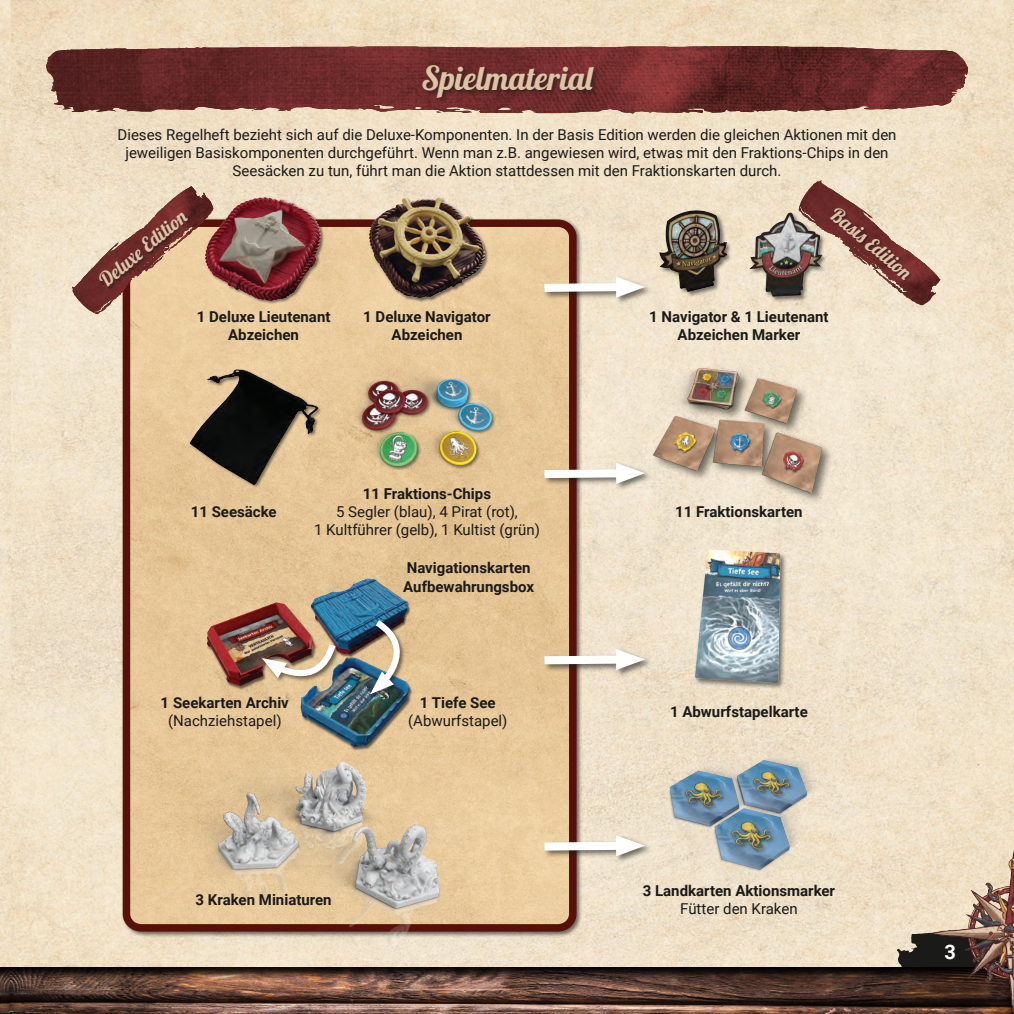
<style>
.page{position:relative;width:1014px;height:1014px;background:#fff}
.page>*{position:absolute;margin:0;border:0;box-sizing:border-box;transform-origin:0 0}
.t1{font:32.5px "Lobster";color:#dbc5a5}
.t2{font:700 20px "Roboto";color:#fff}
.t3{font:19.62px "Lobster";color:#dbc5a5}
.t4{font:15px/18px "Roboto";color:#1a1a19;text-align:center}
.t5{font:700 15px/18px "Roboto";color:#1a1a19;text-align:center}
</style>
<div class="page">
<img style="left:0;top:0;width:1013px;height:967px">
<svg style="left:0;top:967px;width:10px;height:46px"></svg>
<svg style="left:896px;top:929px;width:34px;height:38px"></svg>
<svg style="left:10px;top:967px;width:920px;height:46px;background:#5b4036"></svg>
<img style="left:930px;top:849px;width:83px;height:164px">
<svg style="left:46px;top:46px;width:922px;height:68px;background:#753a37"></svg>
<img style="left:84px;top:46px;width:625px;height:3px">
<div style="left:421px;top:64px;width:179px;height:40px;background:#1a1a19;opacity:.6"></div>
<svg style="left:119px;top:216px;width:461px;height:719px;background:#ddbb90"></svg>
<img style="left:193px;top:747px;width:278px;height:198px">
<div style="left:205px;top:196px;width:120px;height:108px;background:#1a1a19;opacity:.6"></div>
<img style="left:213px;top:197px;width:107px;height:103px">
<div style="left:369px;top:197px;width:119px;height:105px;background:#1a1a19;opacity:.6"></div>
<img style="left:369px;top:197px;width:115px;height:101px">
<div style="left:189px;top:368px;width:133px;height:121px;background:#1a1a19;opacity:.6"></div>
<img style="left:189px;top:370px;width:128px;height:114px">
<div style="left:354px;top:368px;width:149px;height:110px;background:#e5c596"></div>
<img style="left:354px;top:367px;width:146px;height:110px">
<img style="left:207px;top:578px;width:206px;height:173px">
<div style="left:261px;top:643px;width:80px;height:41px;background:#1a1a19;opacity:.6"></div>
<img style="left:262px;top:637px;width:78px;height:55px">
<div style="left:369px;top:619px;width:37px;height:81px;background:#1a1a19;opacity:.6"></div>
<img style="left:369px;top:614px;width:50px;height:80px">
<div style="left:651px;top:364px;width:182px;height:140px;background:#1a1a19;opacity:.6"></div>
<img style="left:651px;top:341px;width:175px;height:170px">
<img style="left:655px;top:202px;width:143px;height:101px">
<img style="left:640px;top:531px;width:197px;height:166px">
<img style="left:652px;top:738px;width:173px;height:146px">
<svg style="left:72px;top:186px;width:141px;height:128px;background:#cdae95"></svg>
<div style="left:99px;top:212px;width:92px;height:79px;background:#1a1a19;opacity:.6"></div>
<svg style="left:798px;top:180px;width:142px;height:128px;background:#c7af9e"></svg>
<div style="left:829px;top:208px;width:83px;height:75px;background:#1a1a19;opacity:.6"></div>
<div style="left:542px;top:647px;width:110px;height:31px;background:#1a1a19;opacity:.6"></div>
<svg style="left:536px;top:649px;width:109px;height:21px"></svg>
<div style="left:542px;top:461px;width:110px;height:30px;background:#1a1a19;opacity:.6"></div>
<svg style="left:536px;top:463px;width:109px;height:21px"></svg>
<div style="left:542px;top:275px;width:110px;height:30px;background:#1a1a19;opacity:.6"></div>
<svg style="left:536px;top:276px;width:109px;height:22px"></svg>
<div style="left:542px;top:834px;width:110px;height:30px;background:#1a1a19;opacity:.6"></div>
<svg style="left:536px;top:835px;width:109px;height:21px"></svg>
<h1 class="t1" style="left:421px;top:57px;width:174px">Spielmaterial</h1>
<p class="t4" style="left:117px;top:125px;width:780px">Dieses Regelheft bezieht sich auf die Deluxe-Komponenten. In der Basis Edition werden die gleichen Aktionen mit den jeweiligen Basiskomponenten durchgeführt. Wenn man z.B. angewiesen wird, etwas mit den Fraktions-Chips in den<br>Seesäcken zu tun, führt man die Aktion stattdessen mit den Fraktionskarten durch.</p>
<h3 class="t3" style="left:94px;top:273px;width:110px;rotate:-40deg">Deluxe Edition</h3>
<h3 class="t3" style="left:841px;top:202px;width:101px;rotate:40deg">Basis Edition</h3>
<p class="t5" style="left:197px;top:306px;width:135px">1 Deluxe Lieutenant<br>Abzeichen</p>
<p class="t5" style="left:363px;top:306px;width:129px">1 Deluxe Navigator<br>Abzeichen</p>
<p class="t5" style="left:191px;top:501px;width:87px">11 Seesäcke</p>
<p class="t5" style="left:363px;top:483px;width:130px">11 Fraktions-Chips</p>
<p class="t4" style="left:314px;top:501px;width:227px">5 Segler (blau), 4 Pirat (rot),<br>1 Kultführer (gelb), 1 Kultist (grün)</p>
<p class="t5" style="left:403px;top:558px;width:132px;text-align:left">Navigationskarten<br>Aufbewahrungsbox</p>
<p class="t5" style="left:161px;top:692px;width:130px">1 Seekarten Archiv</p>
<p class="t4" style="left:168px;top:710px;width:115px">(Nachziehstapel)</p>
<p class="t5" style="left:420px;top:692px;width:77px">1 Tiefe See</p>
<p class="t4" style="left:408px;top:710px;width:101px">(Abwurfstapel)</p>
<p class="t5" style="left:649px;top:306px;width:181px">1 Navigator &amp; 1 Lieutenant<br>Abzeichen Marker</p>
<p class="t5" style="left:675px;top:501px;width:129px">11 Fraktionskarten</p>
<p class="t5" style="left:670px;top:701px;width:139px">1 Abwurfstapelkarte</p>
<p class="t5" style="left:195px;top:889px;width:138px">3 Kraken Miniaturen</p>
<p class="t5" style="left:642px;top:880px;width:194px">3 Landkarten Aktionsmarker</p>
<p class="t4" style="left:680px;top:898px;width:119px">Fütter den Kraken</p>
<h2 class="t2" style="left:944px;top:937px;width:13px">3</h2>
</div>
